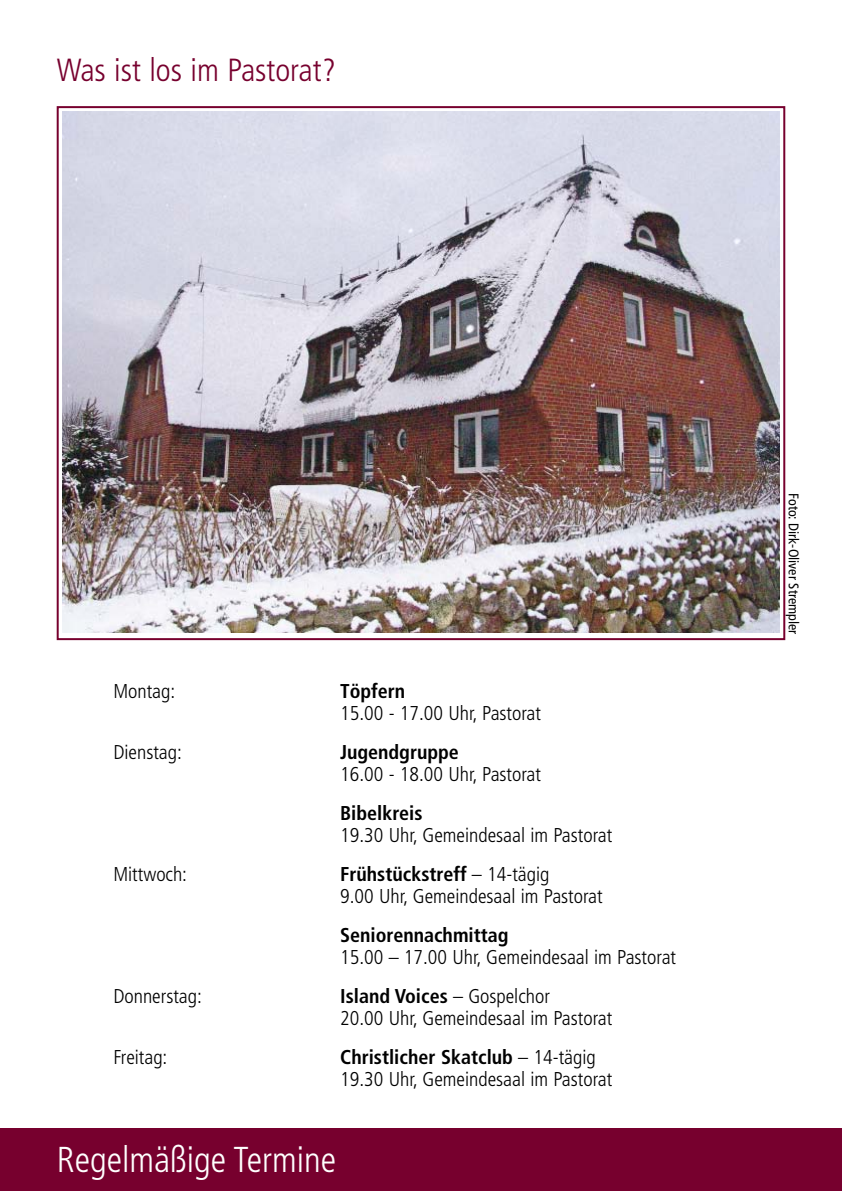
<style>
.page{position:relative;width:842px;height:1191px;background:#fff}
.page>*{position:absolute;margin:0;border:0;box-sizing:border-box;transform-origin:0 0}
.t1{font:300 condensed 36px "Frutiger";color:#fff}
.t2{font:300 condensed 32px "Frutiger";color:#77002e}
.t3{font:300 condensed 20px/22px "Frutiger";color:#000}
.t4{font:700 condensed 20px "Frutiger";color:#000}
.t5{font:condensed 14px "Frutiger";color:#000}
.s1{font-weight:700}
</style>
<div class="page">
<div style="left:0;top:1128px;width:842px;height:63px;background:#77002e"></div>
<img style="left:63px;top:112px;width:717px;height:520px">
<h2 class="t2" style="left:57px;top:57px;width:281px">Was ist los im Pastorat?</h2>
<p class="t3" style="left:113px;top:681px;width:63px">Montag:</p>
<p class="t4" style="left:340px;top:682px;width:67px">Töpfern</p>
<p class="t3" style="left:340px;top:703px;width:202px">15.00 - 17.00 Uhr, Pastorat</p>
<p class="t3" style="left:113px;top:742px;width:70px">Dienstag:</p>
<p class="t4" style="left:340px;top:743px;width:120px">Jugendgruppe</p>
<p class="t3" style="left:340px;top:764px;width:202px">16.00 - 18.00 Uhr, Pastorat</p>
<p class="t4" style="left:340px;top:804px;width:84px">Bibelkreis</p>
<p class="t3" style="left:340px;top:825px;width:274px">19.30 Uhr, Gemeindesaal im Pastorat</p>
<p class="t3" style="left:113px;top:864px;width:75px">Mittwoch:</p>
<p class="t3" style="left:340px;top:864px;width:264px"><span class="s1">Frühstückstreff</span> – 14-tägig<br>9.00 Uhr, Gemeindesaal im Pastorat</p>
<p class="t4" style="left:340px;top:926px;width:170px">Seniorennachmittag</p>
<p class="t3" style="left:340px;top:947px;width:337px">15.00 – 17.00 Uhr, Gemeindesaal im Pastorat</p>
<p class="t3" style="left:113px;top:986px;width:90px">Donnerstag:</p>
<p class="t3" style="left:340px;top:986px;width:274px"><span class="s1">Island Voices</span> – Gospelchor<br>20.00 Uhr, Gemeindesaal im Pastorat</p>
<p class="t3" style="left:113px;top:1047px;width:56px">Freitag:</p>
<p class="t3" style="left:340px;top:1047px;width:274px"><span class="s1">Christlicher Skatclub</span> – 14-tägig<br>19.30 Uhr, Gemeindesaal im Pastorat</p>
<h1 class="t1" style="left:57px;top:1144px;width:281px">Regelmäßige Termine</h1>
<p class="t5" style="left:799px;top:493px;width:143px;rotate:90deg">Foto: Dirk-Oliver Strempler</p>
</div>
